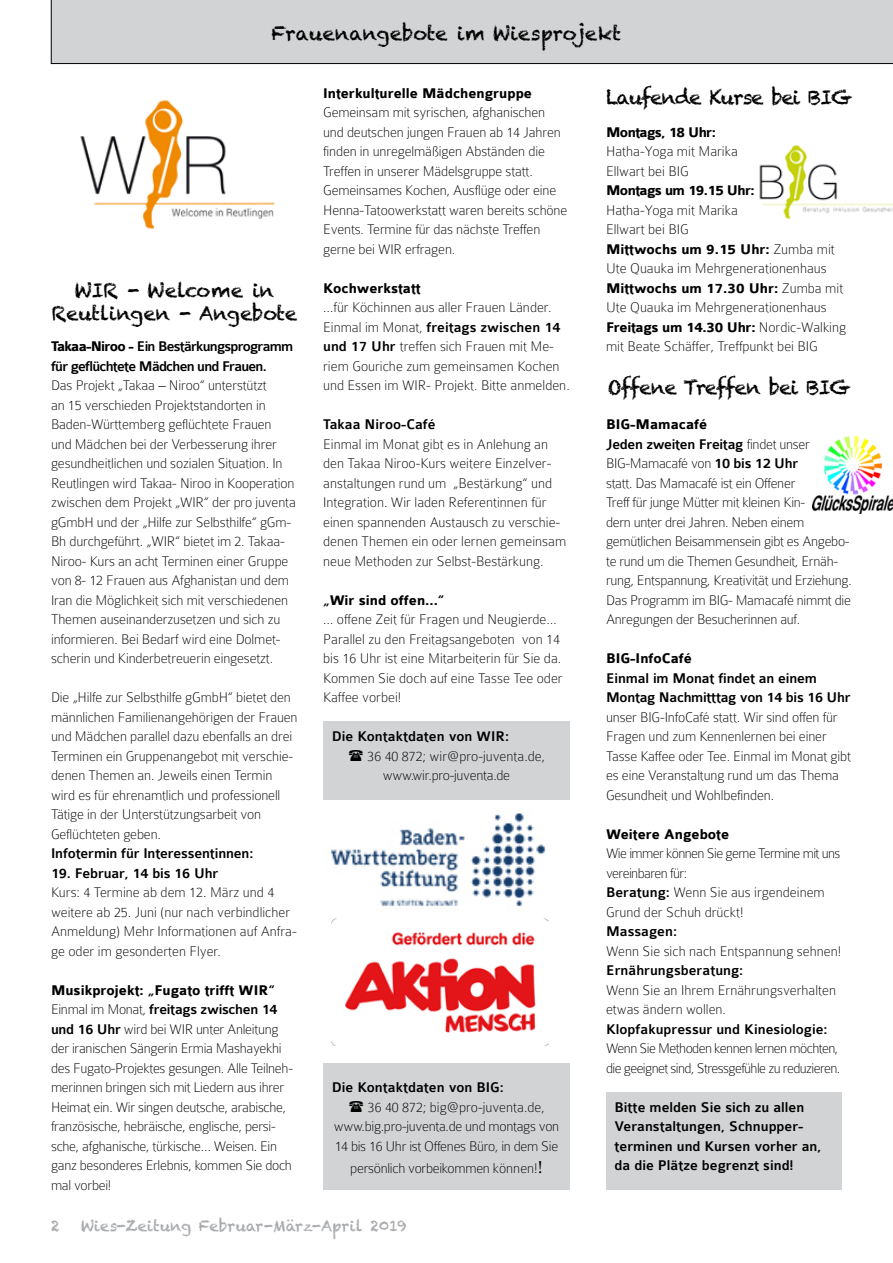
<style>
.page{position:relative;width:893px;height:1263px;background:#fff}
.page>*{position:absolute;margin:0;border:0;box-sizing:border-box;transform-origin:0 0}
.t1{font:19.5px/23.4px "Chalkduster";letter-spacing:-.02em;color:#000;text-align:center}
.t2{font:19.5px "Chalkduster";color:#000}
.t3{font:19.5px "Chalkduster";letter-spacing:-.05em;color:#000}
.t4{font:19.5px "Chalkduster";letter-spacing:-.04em;color:#000}
.t5{font:100 15px/19.5px "Colaborate";letter-spacing:-.01em;color:#000}
.t6{font:500 15px/19.5px "Colaborate";color:#000}
.t7{font:100 15px/19.5px "Colaborate";letter-spacing:-.04em;color:#000}
.t8{font:700 15px "Colaborate";color:#000}
.t9{font:500 15px/19.5px "Colaborate";letter-spacing:-.05em;color:#000}
.t10{font:500 15px/19.5px "Colaborate";letter-spacing:-.02em;color:#000}
.t11{font:15px "Chalkduster";color:#a7a9ac}
.t12{font:700 15px "Colaborate";letter-spacing:-.04em;color:#000}
.s1{font-weight:700}
.s2{font-weight:500}
.s3{font-family:"Minion Pro";font-weight:400;font-size:18px}
</style>
<div class="page">
<div style="left:51px;top:0;width:842px;height:64px;background:#d1d3d4"></div>
<img style="left:759px;top:145px;width:134px;height:74px">
<img style="left:80px;top:100px;width:195px;height:130px">
<img style="left:332px;top:918px;width:216px;height:127px">
<img style="left:812px;top:436px;width:81px;height:78px">
<img style="left:330px;top:813px;width:216px;height:94px">
<div style="left:323px;top:1063px;width:247px;height:127px;background:#d1d3d4"></div>
<div style="left:323px;top:721px;width:247px;height:78px;background:#d1d3d4"></div>
<div style="left:606px;top:1092px;width:236px;height:98px;background:#d1d3d4"></div>
<h1 class="t2" style="left:271px;top:22px;width:351px">Frauenangebote im Wiesprojekt</h1>
<h1 class="t1" style="left:52px;top:278px;width:247px">WIR - Welcome in<br>Reutlingen - Angebote</h1>
<p class="t9" style="left:51px;top:337px;width:244px"><span class="s1">Takaa-Niroo -</span> Ein Bestärkungsprogramm für geflüchtete Mädchen und Frauen.</p>
<p class="t5" style="left:51px;top:376px;width:246px">Das Projekt „Takaa – Niroo“ unterstützt<br>an 15 verschieden Projektstandorten in Baden-Württemberg geflüchtete Frauen und Mädchen bei der Verbesserung ihrer gesundheitlichen und sozialen Situation. In Reutlingen wird Takaa- Niroo in Kooperation zwischen dem Projekt „WIR“ der pro juventa gGmbH und der „Hilfe zur Selbsthilfe“ gGm-Bh durchgeführt. „WIR“ bietet im 2. Takaa-Niroo- Kurs an acht Terminen einer Gruppe von 8- 12 Frauen aus Afghanistan und dem Iran die Möglichkeit sich mit verschiedenen Themen auseinanderzusetzen und sich zu informieren. Bei Bedarf wird eine Dolmet&shy;scherin und Kinderbetreuerin eingesetzt.</p>
<p class="t5" style="left:51px;top:688px;width:248px">Die „Hilfe zur Selbsthilfe gGmbH“ bietet den männlichen Familienangehörigen der Frauen und Mädchen parallel dazu ebenfalls an drei Terminen ein Gruppenangebot mit verschie&shy;denen Themen an. Jeweils einen Termin wird es für ehrenamtlich und professionell Tätige in der Unterstützungsarbeit von Geflüchteten geben.</p>
<p class="t6" style="left:51px;top:844px;width:204px">Infotermin für Interessentinnen:</p>
<p class="t6" style="left:51px;top:864px;width:169px">19. Februar, 14 bis 16 Uhr</p>
<p class="t5" style="left:51px;top:883px;width:247px">Kurs: 4 Termine ab dem 12. März und 4 weitere ab 25. Juni (nur nach verbindlicher Anmeldung) Mehr Informationen auf Anfra&shy;ge oder im gesonderten Flyer.</p>
<p class="t5" style="left:51px;top:980px;width:244px"><span class="s1">Musikprojekt: „Fugato trifft WIR“ </span>Einmal im Monat, <span class="s2">freitags zwischen 14 und 16 Uhr</span> wird bei WIR unter Anleitung der iranischen Sängerin Ermia Mashayekhi des Fugato-Projektes gesungen. Alle Teilneh&shy;merinnen bringen sich mit Liedern aus ihrer Heimat ein. Wir singen deutsche, arabische, französische, hebräische, englische, persi&shy;sche, afghanische, türkische… Weisen. Ein ganz besonderes Erlebnis, kommen Sie doch mal vorbei!</p>
<p class="t8" style="left:323px;top:85px;width:210px">Interkulturelle Mädchengruppe</p>
<p class="t5" style="left:323px;top:103px;width:246px">Gemeinsam mit syrischen, afghanischen und deutschen jungen Frauen ab 14 Jahren finden in unregelmäßigen Abständen die Treffen in unserer Mädelsgruppe statt.<br>Gemeinsames Kochen, Ausflüge oder eine Henna-Tatoowerkstatt waren bereits schöne Events. Termine für das nächste Treffen gerne bei WIR erfragen.</p>
<p class="t8" style="left:323px;top:280px;width:99px">Kochwerkstatt</p>
<p class="t5" style="left:323px;top:298px;width:248px">…für Köchinnen aus aller Frauen Länder.<br>Einmal im Monat, <span class="s2">freitags zwischen 14 und 17 Uhr</span> treffen sich Frauen mit Me&shy;riem Gouriche zum gemeinsamen Kochen und Essen im WIR- Projekt. Bitte anmelden.</p>
<p class="t6" style="left:323px;top:415px;width:114px">Takaa Niroo-Café</p>
<p class="t5" style="left:323px;top:434px;width:245px">Einmal im Monat gibt es in Anlehung an den Takaa Niroo-Kurs weitere Einzelver&shy;anstaltungen rund um „Bestärkung“ und Integration. Wir laden Referentinnen für einen spannenden Austausch zu verschie&shy;denen Themen ein oder lernen gemeinsam neue Methoden zur Selbst-Bestärkung.</p>
<p class="t8" style="left:323px;top:592px;width:123px">„Wir sind offen...“</p>
<p class="t5" style="left:323px;top:610px;width:241px">… offene Zeit für Fragen und Neugierde… Parallel zu den Freitagsangeboten von 14 bis 16 Uhr ist eine Mitarbeiterin für Sie da.<br>Kommen Sie doch auf eine Tasse Tee oder Kaffee vorbei!</p>
<p class="t6" style="left:332px;top:727px;width:179px">Die Kontaktdaten von WIR:</p>
<p class="t5" style="left:383px;top:746px;width:164px;text-indent:-15px">36 40 872; wir@pro-juventa.de, www.wir.pro-juventa.de</p>
<p class="t6" style="left:332px;top:1078px;width:174px">Die Kontaktdaten von BIG:</p>
<p class="t5" style="left:334px;top:1097px;width:227px;text-indent:34px">36 40 872; big@pro-juventa.de, www.big.pro-juventa.de und montags von<br>14 bis 16 Uhr ist Offenes Büro, in dem Sie</p>
<p class="t5" style="left:350px;top:1158px;width:194px">persönlich vorbeikommen können!<span class="s3">!</span></p>
<p class="t11" style="left:51px;top:1217px;width:10px">2</p>
<p class="t11" style="left:81px;top:1217px;width:327px">Wies-Zeitung Februar-März-April 2019</p>
<h1 class="t3" style="left:606px;top:86px;width:248px">Laufende Kurse bei BIG</h1>
<p class="t12" style="left:606px;top:124px;width:111px">Montags, 18 Uhr:</p>
<p class="t5" style="left:606px;top:142px;width:133px">Hatha-Yoga mit Marika<br>Ellwart bei BIG</p>
<p class="t12" style="left:606px;top:183px;width:150px">Montags um 19.15 Uhr:</p>
<p class="t5" style="left:606px;top:200px;width:242px">Hatha-Yoga mit Marika<br>Ellwart bei BIG<br><span class="s1">Mittwochs um 9.15 Uhr:</span> Zumba mit<br>Ute Quauka im Mehrgenerationenhaus<br><span class="s1">Mittwochs um 17.30 Uhr:</span> Zumba mit<br>Ute Quauka im Mehrgenerationenhaus<br><span class="s1">Freitags um 14.30 Uhr:</span> Nordic-Walking mit Beate Schäffer, Treffpunkt bei BIG</p>
<h1 class="t4" style="left:607px;top:376px;width:245px">Offene Treffen bei BIG</h1>
<p class="t5" style="left:606px;top:415px;width:247px"><span class="s1">BIG-Mamacafé<br></span><span class="s2">Jeden zweiten Freitag</span> findet unser BIG-Mamacafé von <span class="s2">10 bis 12 Uhr<br></span>statt. Das Mamacafé ist ein Offener<br>Treff für junge Mütter mit kleinen Kin-<br>dern unter drei Jahren. Neben einem gemütlichen Beisammensein gibt es Angebo&shy;te rund um die Themen Gesundheit, Ernäh&shy;rung, Entspannung, Kreativität und Erziehung.<br>Das Programm im BIG- Mamacafé nimmt die Anregungen der Besucherinnen auf.</p>
<p class="t8" style="left:606px;top:651px;width:88px">BIG-InfoCafé</p>
<p class="t10" style="left:606px;top:669px;width:246px">Einmal im Monat findet an einem<br>Montag Nachmitttag von 14 bis 16 Uhr</p>
<p class="t5" style="left:606px;top:707px;width:247px">unser BIG-InfoCafé statt. Wir sind offen für Fragen und zum Kennenlernen bei einer Tasse Kaffee oder Tee. Einmal im Monat gibt es eine Veranstaltung rund um das Thema Gesundheit und Wohlbefinden.</p>
<p class="t8" style="left:606px;top:826px;width:125px">Weitere Angebote</p>
<p class="t7" style="left:606px;top:844px;width:236px">Wie immer können Sie gerne Termine mit uns vereinbaren für:<br><span class="s2">Beratung:</span> Wenn Sie aus irgendeinem<br>Grund der Schuh drückt!</p>
<p class="t6" style="left:606px;top:922px;width:73px">Massagen:</p>
<p class="t5" style="left:606px;top:941px;width:237px">Wenn Sie sich nach Entspannung sehnen!</p>
<p class="t6" style="left:606px;top:961px;width:139px">Ernährungsberatung:</p>
<p class="t5" style="left:606px;top:980px;width:232px">Wenn Sie an Ihrem Ernährungsverhalten etwas ändern wollen.</p>
<p class="t6" style="left:606px;top:1020px;width:223px">Klopfakupressur und Kinesiologie:</p>
<p class="t7" style="left:606px;top:1039px;width:236px">Wenn Sie Methoden kennen lernen möchten, die geeignet sind, Stressgefühle zu reduzieren.</p>
<p class="t6" style="left:614px;top:1098px;width:209px">Bitte melden Sie sich zu allen<br>Veranstaltungen, Schnupper&shy;terminen und Kursen vorher an, da die Plätze begrenzt sind!</p>
</div>
